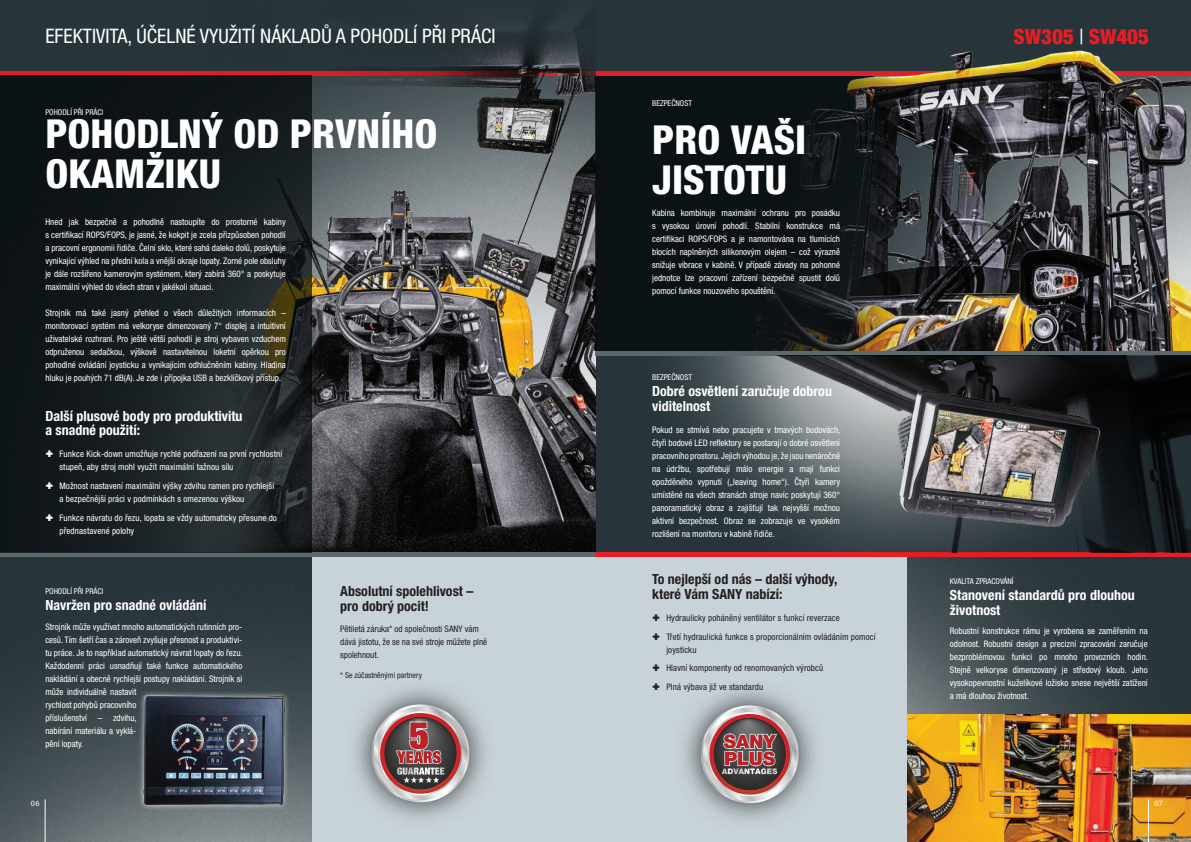
<style>
.page{position:relative;width:1191px;height:842px;background:#fff}
.page>*{position:absolute;margin:0;border:0;box-sizing:border-box;transform-origin:0 0}
.t1{font:800 condensed 40px/40px "Helvetica Neue LT Pro";color:#fff}
.t2{font:900 condensed 21px "Helvetica Neue LT Pro";color:#e41e25}
.t3{font:condensed 20px "Helvetica Neue LT Pro";color:#fff}
.t4{font:700 condensed 14px/15px "Helvetica Neue LT Pro";color:#fff}
.t5{font:700 condensed 14px/15px "Helvetica Neue LT Pro";color:#231f20}
.t6{font:condensed 9px/13px "Helvetica Neue LT Pro";color:#fff;text-align:justify}
.t7{font:condensed 9px/18.7px "Helvetica Neue LT Pro";letter-spacing:.01em;color:#231f20}
.t8{font:condensed 8px "Helvetica Neue LT Pro";color:#fff}
.t9{font:condensed 8px "Helvetica Neue LT Pro";color:#231f20}
.t10{font:8px "Context Reprise Condensed S Si Condensed";color:#fff}
.s1{font-weight:400;color:#fff}
</style>
<div class="page">
<img style="left:595px;top:355px;width:596px;height:360px">
<img style="left:0;top:557px;width:312px;height:285px">
<div style="left:0;top:0;width:1191px;height:71px;background:#273439"></div>
<div style="left:595px;top:555px;width:312px;height:287px;background:#c8d3d9"></div>
<div style="left:312px;top:557px;width:283px;height:285px;background:#c8d3d9"></div>
<svg style="left:353px;top:686px;width:134px;height:134px"></svg>
<svg style="left:368px;top:704px;width:105px;height:102px;background:#9a8586"></svg>
<hr style="left:0;top:71px;width:1191px;height:4px;background:#e41e25">
<img style="left:907px;top:715px;width:284px;height:127px">
<img style="left:312px;top:18px;width:283px;height:535px">
<hr style="left:0;top:553px;width:595px;height:4px;background:#5c686d">
<div style="left:595px;top:77px;width:292px;height:276px;background:#0b1215"></div>
<img style="left:756px;top:50px;width:435px;height:301px">
<hr style="left:595px;top:553px;width:596px;height:4px;background:#e41e25">
<hr style="left:595px;top:351px;width:596px;height:4px;background:#5c686d">
<svg style="left:0;top:75px;width:312px;height:478px;background:#171d1f"></svg>
<svg style="left:137px;top:689px;width:153px;height:122px;background:#616b6e"></svg>
<img style="left:141px;top:694px;width:144px;height:111px">
<svg style="left:683px;top:688px;width:133px;height:133px;fill:#bfcad0"></svg>
<svg style="left:697px;top:705px;width:105px;height:101px;background:#9c8485"></svg>
<img style="left:772px;top:355px;width:419px;height:198px">
<hr style="left:1148px;top:799px;width:1px;height:43px;background:#fff">
<div style="left:33px;top:802px;width:25px;height:40px;background:#586266"></div>
<hr style="left:45px;top:799px;width:1px;height:43px;background:#fff">
<svg style="left:46px;top:451px;width:7px;height:6px"></svg>
<svg style="left:46px;top:482px;width:7px;height:7px"></svg>
<svg style="left:46px;top:514px;width:7px;height:7px"></svg>
<h3 class="t3" style="left:45px;top:24px;width:451px">EFEKTIVITA, ÚČELNÉ VYUŽITÍ NÁKLADŮ A POHODLÍ PŘI PRÁCI</h3>
<p class="t8" style="left:652px;top:99px;width:41px">BEZPEČNOST</p>
<p class="t8" style="left:45px;top:107px;width:59px">POHODLÍ PŘI PRÁCI</p>
<h1 class="t1" style="left:45px;top:113px;width:393px">POHODLNÝ OD PRVNÍHO<br>OKAMŽIKU</h1>
<h1 class="t1" style="left:652px;top:119px;width:156px">PRO VAŠI<br>JISTOTU</h1>
<p class="t6" style="left:45px;top:216px;width:242px">Hned jak bezpečně a pohodlně nastoupíte do prostorné kabiny s certifikací ROPS/FOPS, je jasné, že kokpit je zcela přizpůsoben pohodlí a pracovní ergonomii řidiče. Čelní sklo, které sahá daleko dolů, poskytuje vynikající výhled na přední kola a vnější okraje lopaty. Zorné pole obsluhy je dále rozšířeno kamerovým systémem, který zabírá 360° a poskytuje maximální výhled do všech stran v jakékoli situaci.</p>
<p class="t6" style="left:45px;top:307px;width:242px">Strojník má také jasný přehled o všech důležitých informacích – monitorovací systém má velkoryse dimenzovaný 7“ displej a intuitivní uživatelské rozhraní. Pro ještě větší pohodlí je stroj vybaven vzduchem odpruženou sedačkou, výškově nastavitelnou loketní opěrkou pro pohodlné ovládání joysticku a vynikajícím odhlučněním kabiny. Hladina hluku je pouhých 71 dB(A). Je zde i přípojka USB a bezklíčkový přístup.</p>
<p class="t6" style="left:652px;top:206px;width:189px">Kabina kombinuje maximální ochranu pro posádku s vysokou úrovní pohodlí. Stabilní konstrukce má certifikaci ROPS/FOPS a je namontována na tlumících blocích naplněných silikonovým olejem – což výrazně snižuje vibrace v kabině. V případě závady na pohonné jednotce lze pracovní zařízení bezpečně spustit dolů pomocí funkce nouzového spouštění.</p>
<p class="t8" style="left:652px;top:372px;width:41px">BEZPEČNOST</p>
<h3 class="t4" style="left:45px;top:408px;width:199px">Další plusové body pro produktivitu a snadné použití:</h3>
<p class="t6" style="left:60px;top:448px;width:224px">Funkce Kick-down umožňuje rychlé podřazení na první rychlostní stupeň, aby stroj mohl využít maximální tažnou sílu</p>
<p class="t6" style="left:60px;top:479px;width:216px">Možnost nastavení maximální výšky zdvihu ramen pro rychlejší a bezpečnější práci v podmínkách s omezenou výškou</p>
<p class="t6" style="left:60px;top:511px;width:219px">Funkce návratu do řezu, lopata se vždy automaticky přesune do přednastavené polohy</p>
<h3 class="t4" style="left:652px;top:383px;width:181px">Dobré osvětlení zaručuje dobrou viditelnost</h3>
<p class="t6" style="left:652px;top:423px;width:190px">Pokud se stmívá nebo pracujete v tmavých budovách, čtyři bodové LED reflektory se postarají o dobré osvětlení pracovního prostoru. Jejich výhodou je, že jsou nenáročné na údržbu, spotřebují málo energie a mají funkci opožděného vypnutí („leaving home“). Čtyři kamery umístěné na všech stranách stroje navíc poskytují 360° panoramatický obraz a zajišťují tak nejvyšší možnou aktivní bezpečnost. Obraz se zobrazuje ve vysokém rozlišení na monitoru v kabině řidiče.</p>
<h2 class="t2" style="left:1013px;top:24px;width:137px">SW305 <span class="s1">|</span> SW405</h2>
<h3 class="t5" style="left:652px;top:571px;width:187px">To nejlepší od nás – další výhody, které Vám SANY nabízí:</h3>
<p class="t8" style="left:950px;top:577px;width:65px">KVALITA ZPRACOVÁNÍ</p>
<h3 class="t5" style="left:340px;top:583px;width:135px">Absolutní spolehlivost – pro dobrý pocit!</h3>
<p class="t8" style="left:45px;top:587px;width:59px">POHODLÍ PŘI PRÁCI</p>
<h3 class="t4" style="left:950px;top:588px;width:186px">Stanovení standardů pro dlouhou životnost</h3>
<h3 class="t4" style="left:45px;top:598px;width:163px">Navržen pro snadné ovládání</h3>
<p class="t7" style="left:340px;top:622px;width:148px;line-height:13px">Pětiletá záruka* od společnosti SANY vám dává jistotu, že se na své stroje můžete plně spolehnout.</p>
<p class="t7" style="left:666px;top:608px;width:211px">Hydraulicky poháněný ventilátor s funkcí reverzace<br>Třetí hydraulická funkce s proporcionálním ovládáním pomocí</p>
<p class="t6" style="left:45px;top:621px;width:199px;text-align:left">Strojník může využívat mnoho automatických rutinních pro&shy;cesů. Tím šetří čas a zároveň zvyšuje přesnost a produktivi&shy;tu práce. Je to například automatický návrat lopaty do řezu.<br>Každodenní práci usnadňují také funkce automatického nakládání a obecně rychlejší postupy nakládání. Strojník si může individuálně nastavit<br>rychlost pohybů pracovního<br>příslušenství – zdvihu,<br>nabírání materiálu a vyklá-<br>pění lopaty.</p>
<p class="t6" style="left:950px;top:625px;width:200px">Robustní konstrukce rámu je vyrobena se zaměřením na odolnost. Robustní design a precizní zpracování zaručuje bezproblémovou funkci po mnoho provozních hodin.<br>Stejně velkoryse dimenzovaný je středový kloub. Jeho vysokopevnostní kuželíkové ložisko snese největší zatížení a má dlouhou životnost.</p>
<p class="t7" style="left:666px;top:640px;width:158px">joysticku<br>Hlavní komponenty od renomovaných výrobců<br>Plná výbava již ve standardu</p>
<p class="t9" style="left:340px;top:670px;width:83px">* Se zúčastněnými partnery</p>
<p class="t10" style="left:31px;top:798px;width:10px">06</p>
<p class="t10" style="left:1154px;top:798px;width:10px">07</p>
</div>
